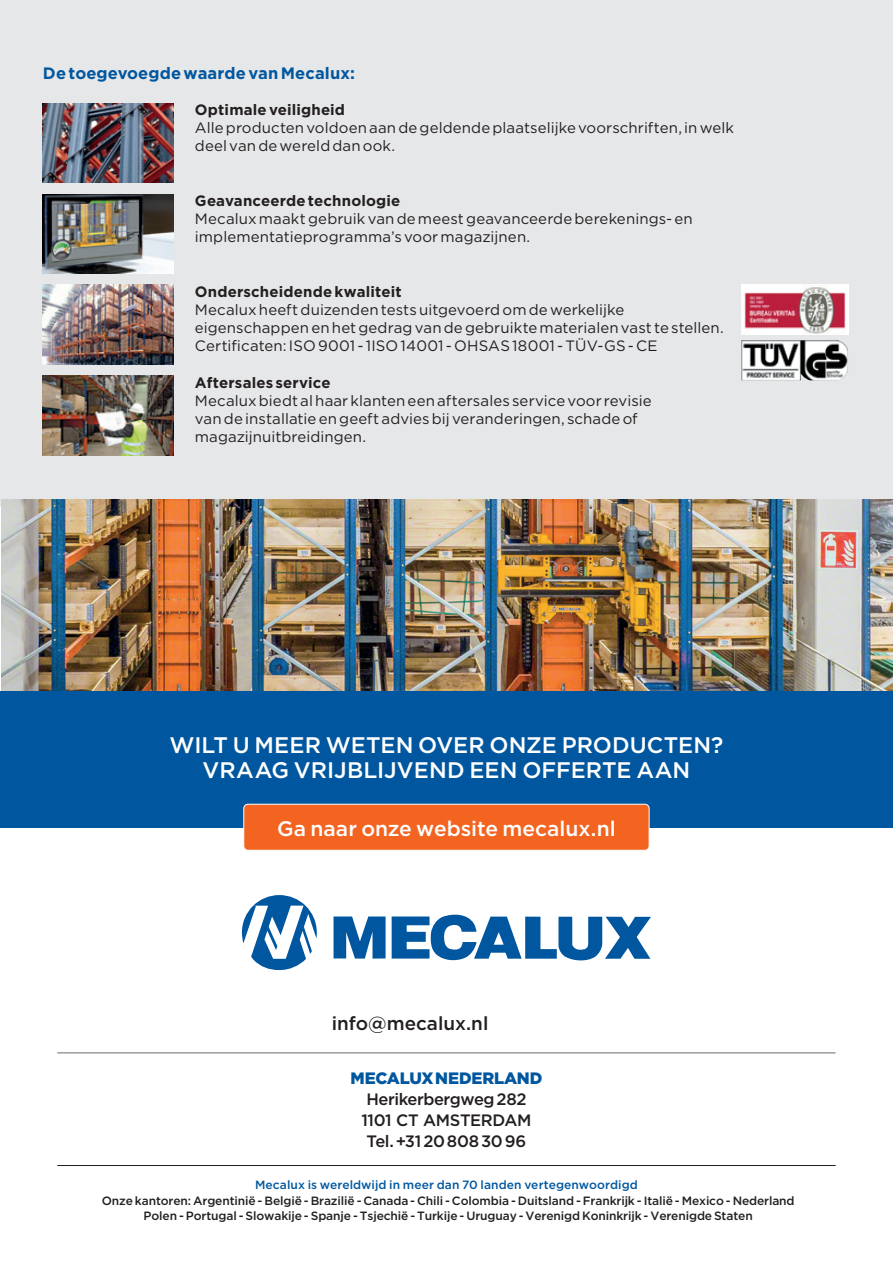
<style>
.page{position:relative;width:893px;height:1263px;background:#fff}
.page>*{position:absolute;margin:0;border:0;box-sizing:border-box;transform-origin:0 0}
.t1{font:500 22.5px/25.5px "Gotham";color:#fff;text-align:center}
.t2{font:500 21px "Gotham";color:#fff}
.t3{font:500 18.9px "Gotham";color:#231f20}
.t4{font:500 16.5px/21px "Gotham";letter-spacing:-.025em;color:#231f20;text-align:center}
.t5{font:700 16.5px "Gotham";letter-spacing:.005em;color:#01579f}
.t6{font:900 16.5px "Gotham";letter-spacing:-.015em;color:#01579f}
.t7{font:15px/18px "Gotham";letter-spacing:.005em;color:#231f20}
.t8{font:700 15px "Gotham";letter-spacing:.01em;color:#231f20}
.t9{font:500 12px/15.9px "Gotham";letter-spacing:-.01em;color:#231f20;text-align:center}
.t10{font:500 12px "Gotham";letter-spacing:.01em;color:#01579f}
</style>
<div class="page">
<div style="left:0;top:0;width:893px;height:506px;background:#e6e7e9"></div>
<img style="left:43px;top:285px;width:131px;height:79px">
<img style="left:43px;top:103px;width:131px;height:80px">
<img style="left:43px;top:194px;width:131px;height:79px">
<img style="left:43px;top:376px;width:131px;height:79px">
<img style="left:741px;top:285px;width:107px;height:49px">
<img style="left:741px;top:340px;width:107px;height:40px">
<img style="left:1px;top:500px;width:892px;height:191px">
<div style="left:0;top:692px;width:893px;height:136px;background:#01579f"></div>
<div style="left:244px;top:804px;width:405px;height:46px;background:#f36421;border-radius:4px"></div>
<div style="left:243px;top:804px;width:406px;height:47px;border:1px solid #fff;border-radius:4px"></div>
<svg style="left:242px;top:895px;width:75px;height:75px"></svg>
<svg style="left:334px;top:916px;width:52px;height:42px"></svg>
<svg style="left:392px;top:914px;width:259px;height:47px"></svg>
<hr style="left:57px;top:1165px;width:779px;height:1px;background:#231f20">
<hr style="left:57px;top:1053px;width:779px;height:1px;background:#6c6d70">
<p class="t5" style="left:43px;top:62px;width:313px">De toegevoegde waarde van Mecalux:</p>
<p class="t8" style="left:195px;top:100px;width:152px">Optimale veiligheid</p>
<p class="t7" style="left:195px;top:119px;width:541px">Alle producten voldoen aan de geldende plaatselijke voorschriften, in welk deel van de wereld dan ook.</p>
<p class="t8" style="left:195px;top:191px;width:207px">Geavanceerde technologie</p>
<p class="t7" style="left:195px;top:209px;width:499px">Mecalux maakt gebruik van de meest geavanceerde berekenings- en implementatieprogramma’s voor magazijnen.</p>
<p class="t8" style="left:195px;top:281px;width:208px">Onderscheidende kwaliteit</p>
<p class="t7" style="left:195px;top:300px;width:530px">Mecalux heeft duizenden tests uitgevoerd om de werkelijke eigenschappen en het gedrag van de gebruikte materialen vast te stellen.<br>Certificaten: ISO 9001 - 1ISO 14001 - OHSAS 18001 - TÜV-GS - CE</p>
<p class="t8" style="left:195px;top:372px;width:137px">Aftersales service</p>
<p class="t7" style="left:195px;top:391px;width:458px">Mecalux biedt al haar klanten een aftersales service voor revisie van de installatie en geeft advies bij veranderingen, schade of magazijnuitbreidingen.</p>
<h1 class="t1" style="left:169px;top:732px;width:555px">WILT U MEER WETEN OVER ONZE PRODUCTEN?<br>VRAAG VRIJBLIJVEND EEN OFFERTE AAN</h1>
<h2 class="t2" style="left:277px;top:814px;width:340px">Ga naar onze website mecalux.nl</h2>
<p class="t3" style="left:332px;top:1010px;width:158px">info@mecalux.nl</p>
<p class="t6" style="left:350px;top:1067px;width:193px">MECALUX NEDERLAND</p>
<p class="t4" style="left:361px;top:1089px;width:171px">Herikerbergweg 282<br>1101 CT AMSTERDAM<br>Tel. +31 20 808 30 96</p>
<p class="t10" style="left:255px;top:1176px;width:384px">Mecalux is wereldwijd in meer dan 70 landen vertegenwoordigd</p>
<p class="t9" style="left:102px;top:1192px;width:694px">Onze kantoren: Argentinië - België - Brazilië - Canada - Chili - Colombia - Duitsland - Frankrijk - Italië - Mexico - Nederland<br>Polen - Portugal - Slowakije - Spanje - Tsjechië - Turkije - Uruguay - Verenigd Koninkrijk - Verenigde Staten</p>
</div>
